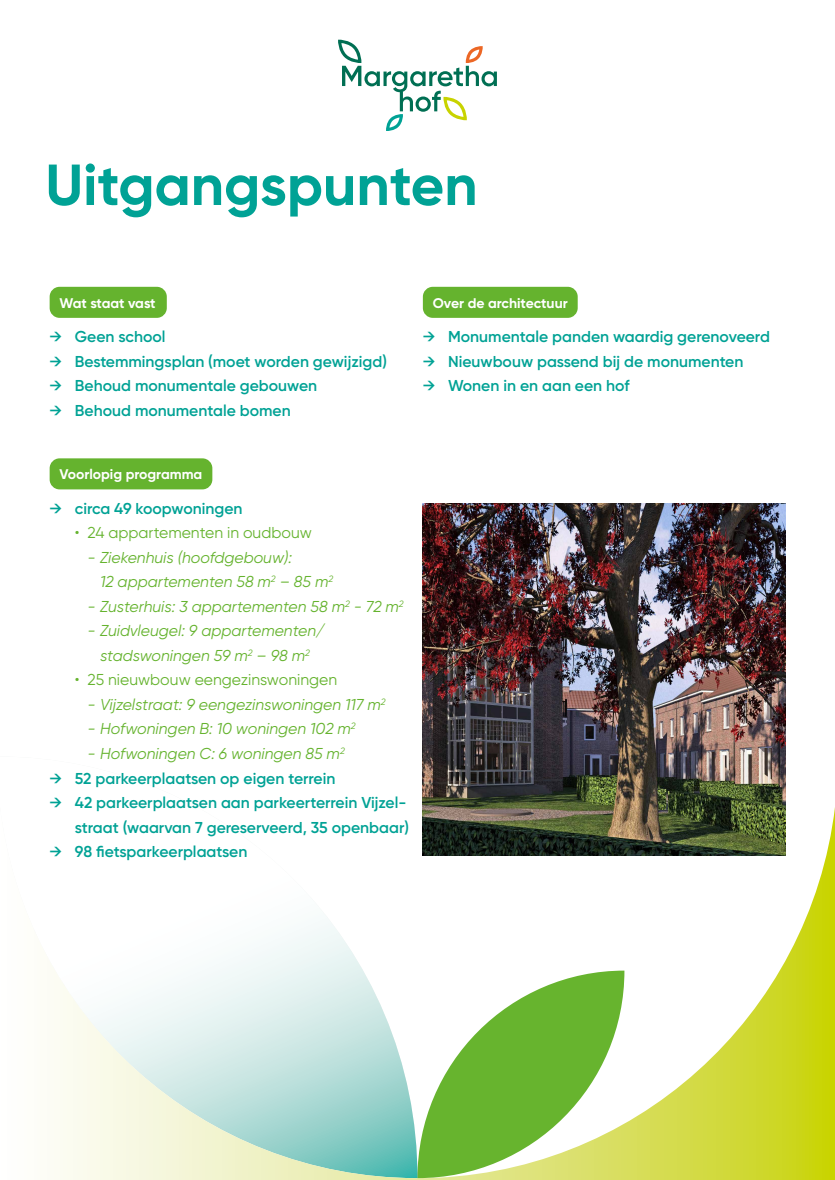
<style>
.page{position:relative;width:835px;height:1180px;background:#fff}
.page>*{position:absolute;margin:0;border:0;box-sizing:border-box;transform-origin:0 0}
.t1{font:700 57.75px "Gilroy";color:#00a295}
.t2{font:600 15.75px/24.5px "Gilroy";color:#00a295;text-align:right}
.t3{font:italic 15.75px/24.5px "Gilroy";color:#65b32e}
.t4{font:15.75px "Gilroy";color:#65b32e}
.t5{font:700 14px "Gilroy";color:#fff}
.t6{font:700 14px "Gilroy";letter-spacing:-.02em;color:#fff}
</style>
<div class="page">
<svg style="left:50px;top:807px;width:784px;height:373px"></svg>
<svg style="left:417px;top:970px;width:207px;height:208px;fill:#67b42e"></svg>
<svg style="left:338px;top:40px;width:159px;height:91px"></svg>
<div style="left:50px;top:287px;width:117px;height:31px;background:#65b32e;border-radius:10px"></div>
<div style="left:50px;top:458px;width:162px;height:31px;background:#65b32e;border-radius:10px"></div>
<div style="left:423px;top:287px;width:154px;height:31px;background:#65b32e;border-radius:10px"></div>
<img style="left:422px;top:503px;width:363px;height:352px">
<h1 class="t1" style="left:45px;top:149px;width:433px">Uitgangspunten</h1>
<p class="t6" style="left:60px;top:294px;width:98px">Wat staat vast</p>
<p class="t2" style="left:50px;top:324px;width:117px">→ Geen school</p>
<p class="t2" style="left:50px;top:349px;width:339px">→ Bestemmingsplan (moet worden gewijzigd)</p>
<p class="t2" style="left:50px;top:373px;width:269px">→ Behoud monumentale gebouwen</p>
<p class="t2" style="left:50px;top:398px;width:242px">→ Behoud monumentale bomen</p>
<p class="t5" style="left:432px;top:294px;width:136px">Over de architectuur</p>
<p class="t2" style="left:423px;top:324px;width:348px">→ Monumentale panden waardig gerenoveerd</p>
<p class="t2" style="left:423px;top:349px;width:322px">→ Nieuwbouw passend bij de monumenten</p>
<p class="t2" style="left:423px;top:373px;width:208px">→ Wonen in en aan een hof</p>
<p class="t5" style="left:60px;top:466px;width:144px">Voorlopig programma</p>
<p class="t2" style="left:50px;top:496px;width:194px">→ circa 49 koopwoningen</p>
<p class="t4" style="left:75px;top:523px;width:238px">• 24 appartementen in oudbouw</p>
<p class="t3" style="left:100px;top:545px;width:234px;text-indent:-13px">- Ziekenhuis (hoofdgebouw):<br>12 appartementen 58 m<sup>2</sup> – 85 m<sup>2</sup></p>
<p class="t3" style="left:87px;top:594px;width:318px">- Zusterhuis: 3 appartementen 58 m<sup>2</sup> - 72 m<sup>2</sup></p>
<p class="t3" style="left:87px;top:618px;width:238px;text-align:center">- Zuidvleugel: 9 appartementen/ stadswoningen 59 m<sup>2</sup> – 98 m<sup>2</sup></p>
<p class="t4" style="left:75px;top:670px;width:264px">• 25 nieuwbouw eengezinswoningen</p>
<p class="t3" style="left:87px;top:692px;width:300px">- Vijzelstraat: 9 eengezinswoningen 117 m<sup>2</sup></p>
<p class="t3" style="left:87px;top:716px;width:270px">- Hofwoningen B: 10 woningen 102 m<sup>2</sup></p>
<p class="t3" style="left:87px;top:741px;width:259px">- Hofwoningen C: 6 woningen 85 m<sup>2</sup></p>
<p class="t2" style="left:50px;top:765px;width:287px">→ 52 parkeerplaatsen op eigen terrein</p>
<p class="t2" style="left:50px;top:790px;width:361px">→ 42 parkeerplaatsen aan parkeerterrein Vijzel&shy;straat (waarvan 7 gereserveerd, 35 openbaar)</p>
<p class="t2" style="left:50px;top:839px;width:199px">→ 98 fietsparkeerplaatsen</p>
</div>
